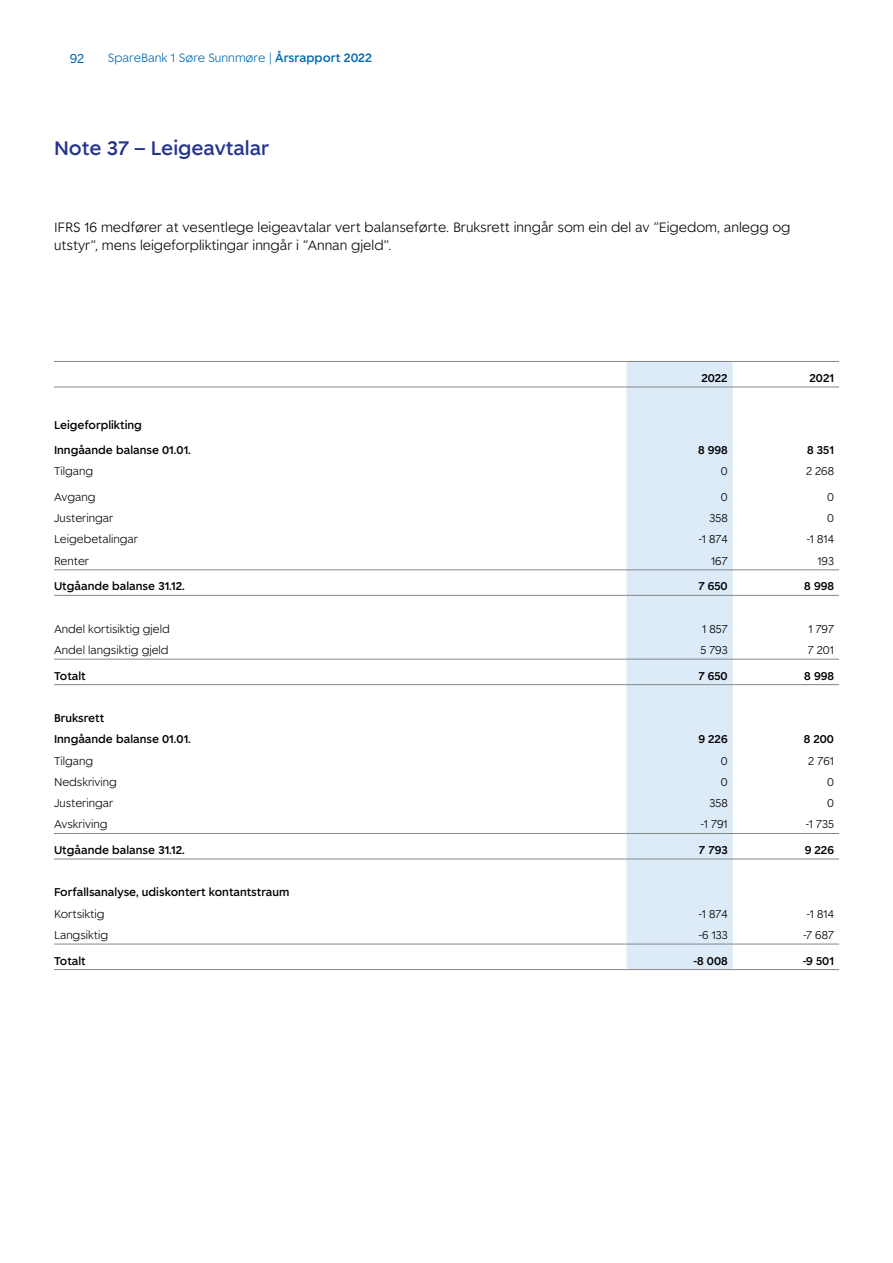
<style>
.page{position:relative;width:893px;height:1263px;background:#fff}
.page>*{position:absolute;margin:0;border:0;box-sizing:border-box;transform-origin:0 0}
.t1{font:500 19.5px "Spare Bank 1";color:#26358c}
.t2{font:300 13.5px/18px "Spare Bank 1";color:#000}
.t3{font:12.75px "Spare Bank 1";color:#0068b2}
.t4{font:300 12px "Spare Bank 1";color:#0068b2}
.t5{font:300 11.25px "Spare Bank 1";color:#000}
.t6{font:500 11.25px/21.3px "Spare Bank 1";color:#000}
.s1{font-weight:500}
</style>
<div class="page">
<div style="left:626px;top:362px;width:107px;height:607px;background:#ddebf8"></div>
<hr style="left:54px;top:361px;width:572px;height:1px;background:#868685">
<hr style="left:626px;top:361px;width:107px;height:1px;background:#868685">
<hr style="left:733px;top:361px;width:106px;height:1px;background:#868685">
<hr style="left:54px;top:387px;width:572px;height:1px;background:#868685">
<hr style="left:626px;top:387px;width:107px;height:1px;background:#868685">
<hr style="left:733px;top:387px;width:106px;height:1px;background:#868685">
<hr style="left:54px;top:569px;width:572px;height:1px;background:#868685">
<hr style="left:626px;top:569px;width:107px;height:1px;background:#868685">
<hr style="left:733px;top:569px;width:106px;height:1px;background:#868685">
<hr style="left:54px;top:595px;width:572px;height:1px;background:#868685">
<hr style="left:626px;top:595px;width:107px;height:1px;background:#868685">
<hr style="left:733px;top:595px;width:106px;height:1px;background:#868685">
<hr style="left:54px;top:659px;width:572px;height:1px;background:#868685">
<hr style="left:626px;top:659px;width:107px;height:1px;background:#868685">
<hr style="left:733px;top:659px;width:106px;height:1px;background:#868685">
<hr style="left:54px;top:684px;width:572px;height:1px;background:#868685">
<hr style="left:626px;top:684px;width:107px;height:1px;background:#868685">
<hr style="left:733px;top:684px;width:106px;height:1px;background:#868685">
<hr style="left:54px;top:833px;width:572px;height:1px;background:#868685">
<hr style="left:626px;top:833px;width:107px;height:1px;background:#868685">
<hr style="left:733px;top:833px;width:106px;height:1px;background:#868685">
<hr style="left:54px;top:859px;width:572px;height:1px;background:#868685">
<hr style="left:626px;top:859px;width:107px;height:1px;background:#868685">
<hr style="left:733px;top:859px;width:106px;height:1px;background:#868685">
<hr style="left:54px;top:944px;width:572px;height:1px;background:#868685">
<hr style="left:626px;top:944px;width:107px;height:1px;background:#868685">
<hr style="left:733px;top:944px;width:106px;height:1px;background:#868685">
<hr style="left:54px;top:969px;width:572px;height:1px;background:#868685">
<hr style="left:626px;top:969px;width:107px;height:1px;background:#868685">
<hr style="left:733px;top:969px;width:106px;height:1px;background:#868685">
<p class="t3" style="left:70px;top:50px;width:16px">92</p>
<p class="t4" style="left:108px;top:50px;width:266px">SpareBank 1 Søre Sunnmøre | <span class="s1">Årsrapport 2022</span></p>
<h1 class="t1" style="left:54px;top:135px;width:217px">Note 37 – Leigeavtalar</h1>
<p class="t2" style="left:54px;top:218px;width:738px">IFRS 16 medfører at vesentlege leigeavtalar vert balanseførte. Bruksrett inngår som ein del av ”Eigedom, anlegg og utstyr”, mens leigeforpliktingar inngår i ”Annan gjeld”.</p>
<p class="t6" style="left:701px;top:367px;width:28px">2022</p>
<p class="t6" style="left:809px;top:367px;width:26px">2021</p>
<p class="t6" style="left:54px;top:414px;width:89px">Leigeforplikting</p>
<p class="t6" style="left:54px;top:439px;width:138px">Inngåande balanse 01.01.</p>
<p class="t6" style="left:698px;top:439px;width:31px">8 998</p>
<p class="t6" style="left:807px;top:439px;width:28px">8 351</p>
<p class="t5" style="left:54px;top:464px;width:41px">Tilgang</p>
<p class="t5" style="left:721px;top:464px;width:8px">0</p>
<p class="t5" style="left:806px;top:464px;width:30px">2 268</p>
<p class="t5" style="left:54px;top:490px;width:43px">Avgang</p>
<p class="t5" style="left:721px;top:490px;width:8px">0</p>
<p class="t5" style="left:827px;top:490px;width:8px">0</p>
<p class="t5" style="left:54px;top:511px;width:61px">Justeringar</p>
<p class="t5" style="left:709px;top:511px;width:20px">358</p>
<p class="t5" style="left:827px;top:511px;width:8px">0</p>
<p class="t5" style="left:54px;top:532px;width:86px">Leigebetalingar</p>
<p class="t5" style="left:699px;top:532px;width:30px">-1 874</p>
<p class="t5" style="left:807px;top:532px;width:29px">-1 814</p>
<p class="t5" style="left:54px;top:553px;width:37px">Renter</p>
<p class="t5" style="left:711px;top:553px;width:18px">167</p>
<p class="t5" style="left:817px;top:553px;width:18px">193</p>
<p class="t6" style="left:54px;top:575px;width:132px">Utgåande balanse 31.12.</p>
<p class="t6" style="left:698px;top:575px;width:31px">7 650</p>
<p class="t6" style="left:804px;top:575px;width:31px">8 998</p>
<p class="t5" style="left:54px;top:621px;width:117px">Andel kortisiktig gjeld</p>
<p class="t5" style="left:702px;top:621px;width:27px">1 857</p>
<p class="t5" style="left:808px;top:621px;width:27px">1 797</p>
<p class="t5" style="left:54px;top:643px;width:116px">Andel langsiktig gjeld</p>
<p class="t5" style="left:700px;top:643px;width:29px">5 793</p>
<p class="t5" style="left:808px;top:643px;width:28px">7 201</p>
<p class="t6" style="left:54px;top:664px;width:33px">Totalt</p>
<p class="t6" style="left:698px;top:664px;width:31px">7 650</p>
<p class="t6" style="left:804px;top:664px;width:31px">8 998</p>
<p class="t6" style="left:54px;top:707px;width:138px">Bruksrett<br>Inngåande balanse 01.01.</p>
<p class="t6" style="left:698px;top:728px;width:31px">9 226</p>
<p class="t6" style="left:804px;top:728px;width:32px">8 200</p>
<p class="t5" style="left:54px;top:753px;width:41px">Tilgang</p>
<p class="t5" style="left:721px;top:753px;width:8px">0</p>
<p class="t5" style="left:808px;top:753px;width:27px">2 761</p>
<p class="t5" style="left:54px;top:774px;width:64px">Nedskriving</p>
<p class="t5" style="left:721px;top:774px;width:8px">0</p>
<p class="t5" style="left:827px;top:774px;width:8px">0</p>
<p class="t5" style="left:54px;top:796px;width:61px">Justeringar</p>
<p class="t5" style="left:709px;top:796px;width:20px">358</p>
<p class="t5" style="left:827px;top:796px;width:8px">0</p>
<p class="t5" style="left:54px;top:817px;width:55px">Avskriving</p>
<p class="t5" style="left:701px;top:817px;width:28px">-1 791</p>
<p class="t5" style="left:806px;top:817px;width:30px">-1 735</p>
<p class="t6" style="left:54px;top:839px;width:132px">Utgåande balanse 31.12.</p>
<p class="t6" style="left:699px;top:839px;width:30px">7 793</p>
<p class="t6" style="left:805px;top:839px;width:31px">9 226</p>
<p class="t6" style="left:54px;top:881px;width:237px">Forfallsanalyse, udiskontert kontantstraum</p>
<p class="t5" style="left:54px;top:906px;width:52px">Kortsiktig</p>
<p class="t5" style="left:699px;top:906px;width:30px">-1 874</p>
<p class="t5" style="left:807px;top:906px;width:29px">-1 814</p>
<p class="t5" style="left:54px;top:928px;width:56px">Langsiktig</p>
<p class="t5" style="left:699px;top:928px;width:30px">-6 133</p>
<p class="t5" style="left:803px;top:928px;width:32px">-7 687</p>
<p class="t6" style="left:54px;top:949px;width:33px">Totalt</p>
<p class="t6" style="left:694px;top:949px;width:35px">-8 008</p>
<p class="t6" style="left:803px;top:949px;width:33px">-9 501</p>
</div>
